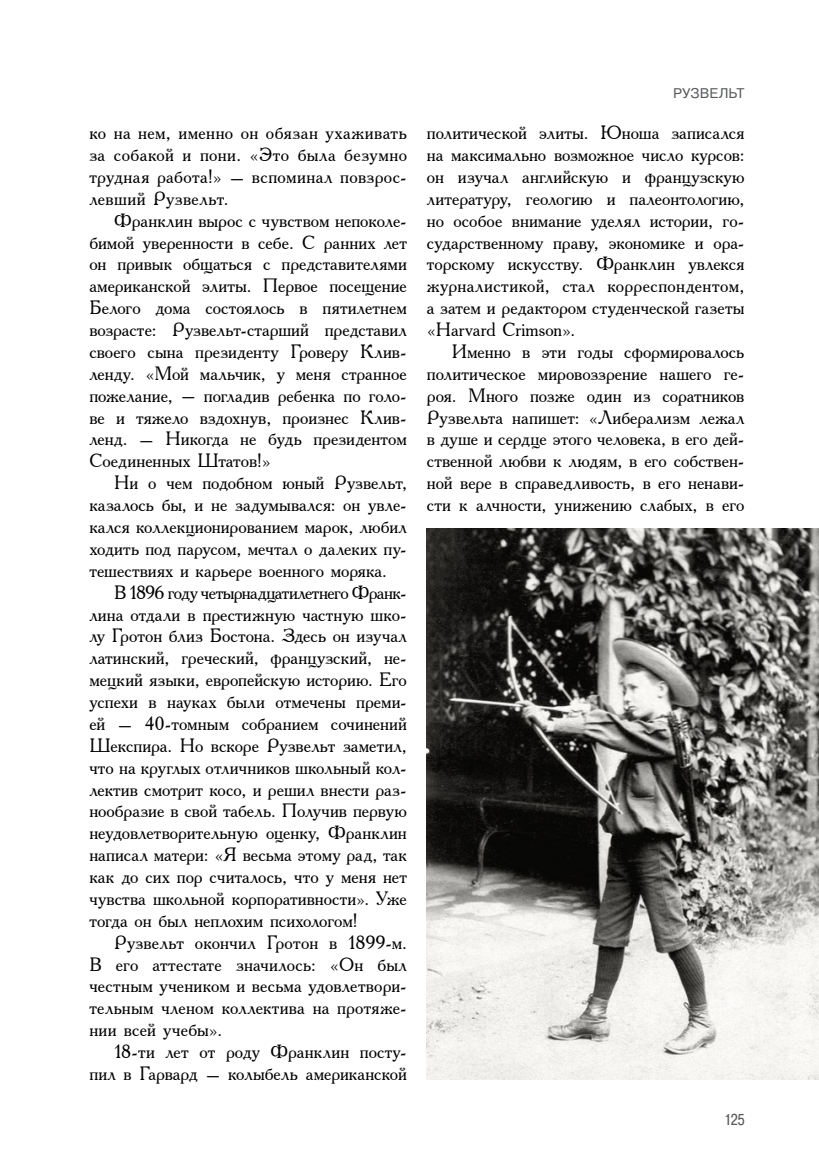
<style>
.page{position:relative;width:819px;height:1166px;background:#fff}
.page>*{position:absolute;margin:0;border:0;box-sizing:border-box;transform-origin:0 0}
.осн_набор{font:19.25px/21.9px "Academy";letter-spacing:.005em;color:#000;text-align:justify}
.t1{font:15.75px "Pragmatica Cond C";color:#58595b}
.t2{font:14px "Pragmatica C";color:#58595b}
</style>
<div class="page">
<img style="left:427px;top:528px;width:392px;height:552px">
<p class="осн_набор" style="left:89px;top:121px;width:319px">ко на нем, именно он обязан ухаживать за собакой и пони. «Это была безумно трудная работа!» – вспоминал повзрос&shy;левший Рузвельт.</p>
<p class="осн_набор" style="left:89px;top:209px;width:319px;text-indent:25px">Франклин вырос с чувством непоколе&shy;бимой уверенности в себе. С ранних лет он привык общаться с представителями американской элиты. Первое посещение Белого дома состоялось в пятилетнем возрасте: Рузвельт-старший представил своего сына президенту Гроверу Клив&shy;ленду. «Мой мальчик, у меня странное пожелание, – погладив ребенка по голо&shy;ве и тяжело вздохнув, произнес Клив&shy;ленд. – Никогда не будь президентом Соединенных Штатов!»</p>
<p class="осн_набор" style="left:89px;top:471px;width:319px;text-indent:25px">Ни о чем подобном юный Рузвельт, казалось бы, и не задумывался: он увле&shy;кался коллекционированием марок, любил ходить под парусом, мечтал о далеких пу&shy;тешествиях и карьере военного моряка.</p>
<p class="осн_набор" style="left:89px;top:581px;width:319px;text-indent:25px">В 1896 году четырнадцатилетнего Франк&shy;лина отдали в престижную частную шко&shy;лу Гротон близ Бостона. Здесь он изучал латинский, греческий, французский, не&shy;мецкий языки, европейскую историю. Его успехи в науках были отмечены преми&shy;ей – 40-томным собранием сочинений Шекспира. Но вскоре Рузвельт заметил, что на круглых отличников школьный кол&shy;лектив смотрит косо, и решил внести раз&shy;нообразие в свой табель. Получив первую неудовлетворительную оценку, Франклин написал матери: «Я весьма этому рад, так как до сих пор считалось, что у меня нет чувства школьной корпоративности». Уже тогда он был неплохим психологом!</p>
<p class="осн_набор" style="left:89px;top:931px;width:319px;text-indent:25px">Рузвельт окончил Гротон в 1899-м.<br>В его аттестате значилось: «Он был честным учеником и весьма удовлетвори&shy;тельным членом коллектива на протяже&shy;нии всей учебы».</p>
<p class="осн_набор" style="left:89px;top:1040px;width:319px;text-align:right">18-ти лет от роду Франклин посту&shy;пил в Гарвард – колыбель американской</p>
<p class="t2" style="left:673px;top:85px;width:73px">РУЗВЕЛЬТ</p>
<p class="осн_набор" style="left:427px;top:121px;width:319px">политической элиты. Юноша записался на максимально возможное число курсов: он изучал английскую и французскую литературу, геологию и палеонтологию, но особое внимание уделял истории, го&shy;сударственному праву, экономике и ора&shy;торскому искусству. Франклин увлекся журналистикой, стал корреспондентом, а затем и редактором студенческой газеты «Harvard Crimson».</p>
<p class="осн_набор" style="left:427px;top:340px;width:319px;text-indent:25px">Именно в эти годы сформировалось политическое мировоззрение нашего ге&shy;роя. Много позже один из соратников Рузвельта напишет: «Либерализм лежал в душе и сердце этого человека, в его дей&shy;ственной любви к людям, в его собствен&shy;ной вере в справедливость, в его ненави&shy;сти к алчности, унижению слабых, в его</p>
<p class="t1" style="left:724px;top:1110px;width:22px">125</p>
</div>
